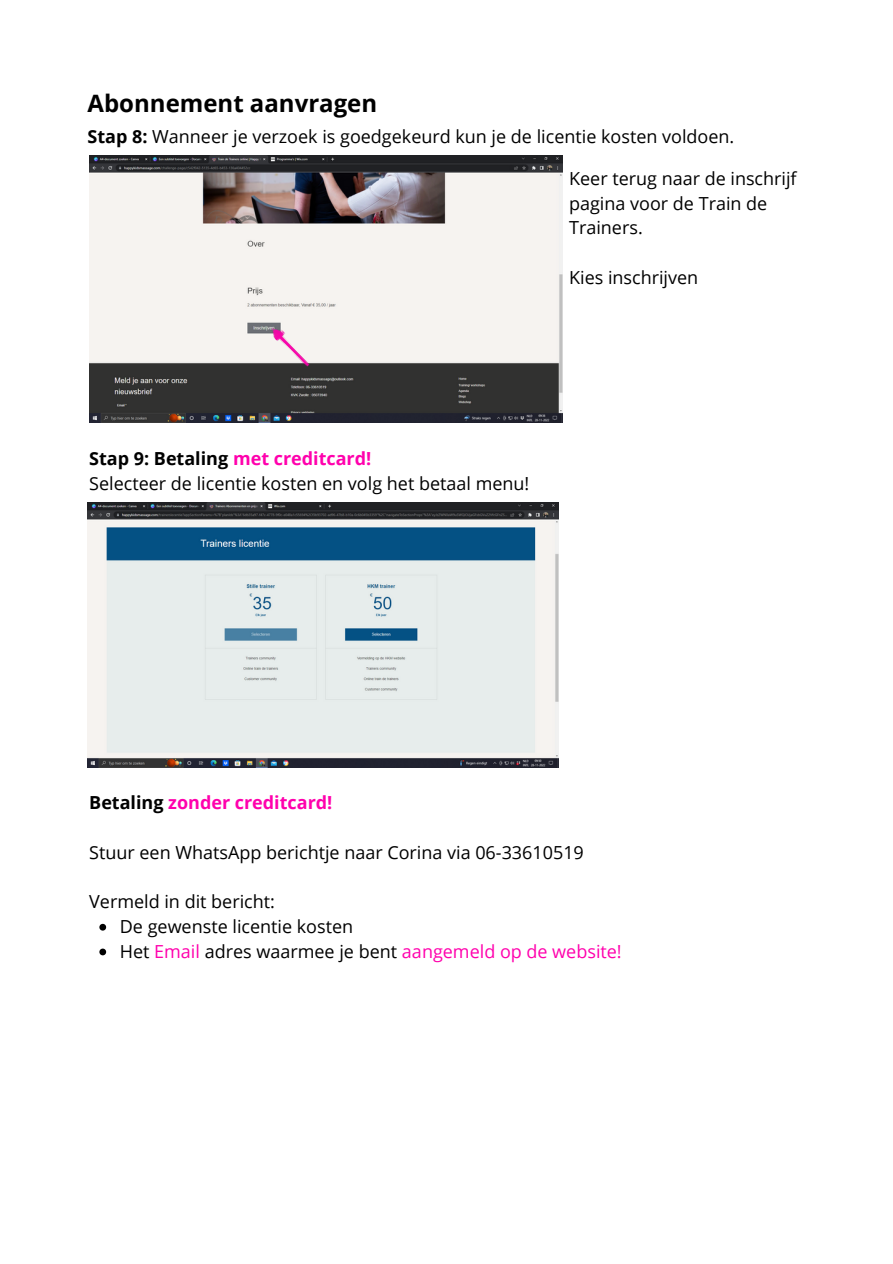
<style>
.page{position:relative;width:893px;height:1264px;background:#fff}
.page>*{position:absolute;margin:0;border:0;box-sizing:border-box;transform-origin:0 0}
.t1{font:700 24px "Open Sans";color:#000}
.t2{font:18px/24.8px "Open Sans";color:#000}
.t3{font:700 18px "Open Sans";color:#ff00ad}
.s1{font-weight:700}
.s2{font-weight:700;color:#ff00ad}
.s3{color:#000}
.s4{color:#ff00ad}
</style>
<div class="page">
<img style="left:89px;top:156px;width:473px;height:266px">
<img style="left:268px;top:324px;width:45px;height:45px">
<img style="left:88px;top:502px;width:470px;height:265px">
<svg style="left:99px;top:923px;width:7px;height:7px"></svg>
<svg style="left:99px;top:948px;width:7px;height:7px"></svg>
<h1 class="t1" style="left:88px;top:86px;width:291px">Abonnement aanvragen</h1>
<p class="t2" style="left:88px;top:123px;width:648px"><span class="s1">Stap 8:</span> Wanneer je verzoek is goedgekeurd kun je de licentie kosten voldoen.</p>
<p class="t2" style="left:569px;top:165px;width:229px">Keer terug naar de inschrijf pagina voor de Train de<br>Trainers.</p>
<p class="t2" style="left:569px;top:264px;width:131px">Kies inschrijven</p>
<p class="t2" style="left:89px;top:445px;width:441px"><span class="s1">Stap 9: Betaling</span> <span class="s2">met creditcard!<br></span>Selecteer de licentie kosten en volg het betaal menu!</p>
<p class="t3" style="left:89px;top:790px;width:244px"><span class="s3">Betaling</span> zonder creditcard!</p>
<p class="t2" style="left:89px;top:839px;width:496px">Stuur een WhatsApp berichtje naar Corina via 06-33610519</p>
<p class="t2" style="left:89px;top:888px;width:187px">Vermeld in dit bericht:</p>
<p class="t2" style="left:120px;top:913px;width:503px">De gewenste licentie kosten<br>Het <span class="s4">Email</span> adres waarmee je bent <span class="s4">aangemeld op de website!</span></p>
</div>
